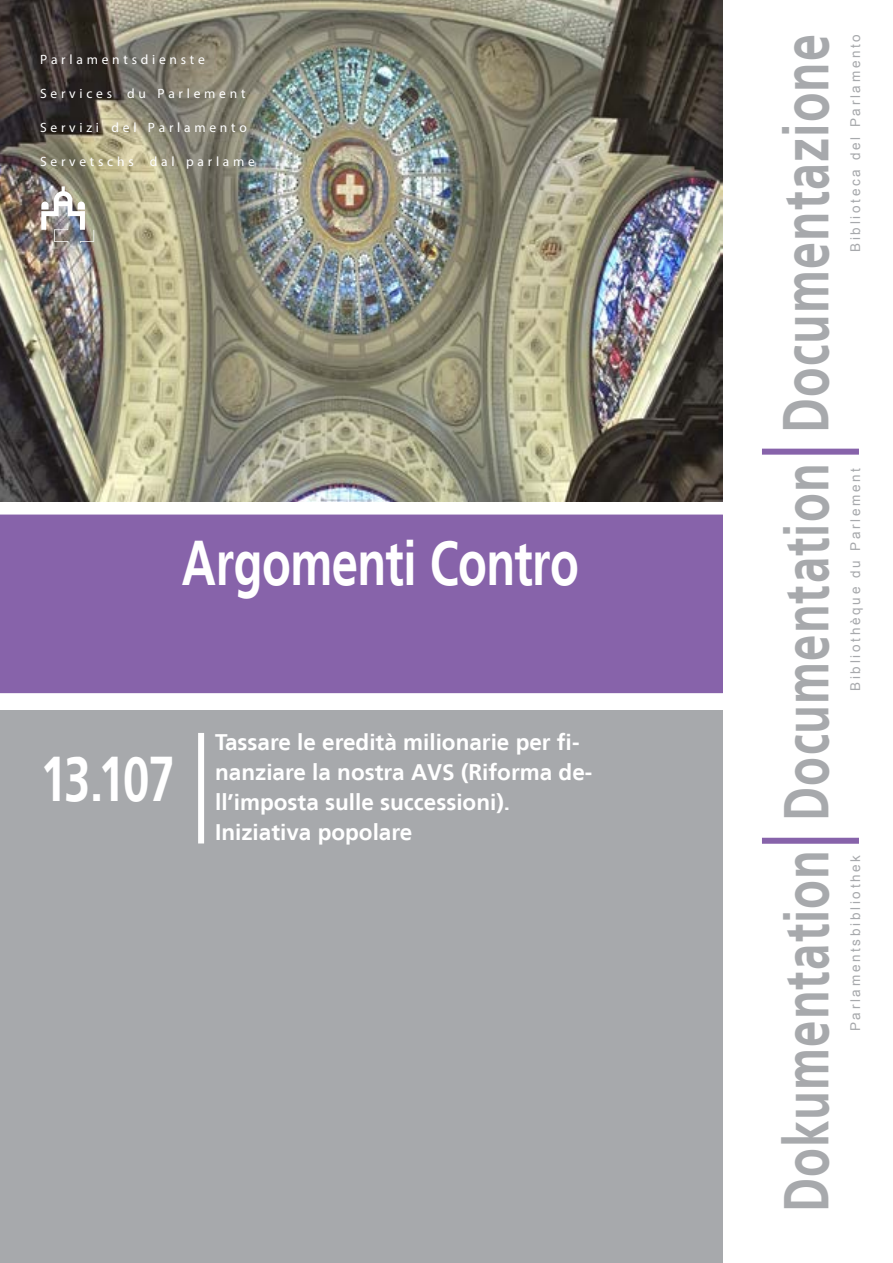
<style>
.page{position:relative;width:893px;height:1263px;background:#fff}
.page>*{position:absolute;margin:0;border:0;box-sizing:border-box;transform-origin:0 0}
.t1{font:700 63px "Frutiger LT";letter-spacing:.025em;color:#a7a9ac;scale:.75 1}
.t2{font:700 63px "Frutiger LT";letter-spacing:-.01em;color:#fff;scale:.75 1}
.t3{font:700 22.5px/30px "Frutiger LT";color:#fff}
.t4{font:300 13.5px "Helvetica Neue";letter-spacing:.28em;color:#fff}
.t5{font:13.5px "Arial";letter-spacing:.2em;color:#a7a9ac}
.s1{font-size:64.5px}
</style>
<div class="page">
<div style="left:762px;top:449px;width:97px;height:6px;background:#8763aa"></div>
<div style="left:762px;top:838px;width:97px;height:6px;background:#8763aa"></div>
<div style="left:0;top:514px;width:723px;height:179px;background:#8763aa"></div>
<div style="left:0;top:710px;width:723px;height:553px;background:#a7a9ac"></div>
<div style="left:198px;top:733px;width:6px;height:110px;background:#fff"></div>
<img style="left:0;top:0;width:723px;height:502px">
<img style="left:41px;top:186px;width:53px;height:57px">
<p class="t4" style="left:40px;top:51px;width:166px">Parlamentsdienste</p>
<p class="t4" style="left:40px;top:85px;width:207px">Services du Parlement</p>
<p class="t4" style="left:40px;top:119px;width:208px">Servizi del Parlamento</p>
<p class="t4" style="left:40px;top:153px;width:236px">Servetschs dal parlament</p>
<p class="t2" style="left:182px;top:526px;width:531px">Argomenti Contro</p>
<p class="t2" style="left:40px;top:742px;width:181px">13.107</p>
<p class="t3" style="left:215px;top:727px;width:379px">Tassare le eredità milionarie per fi&shy;nanziare la nostra AVS (Riforma de&shy;ll’imposta sulle successioni).</p>
<p class="t3" style="left:215px;top:817px;width:199px">Iniziativa popolare</p>
<p class="t1" style="left:770px;top:1212px;width:1572px;rotate:-90deg">Dokumentation Documentation <span class="s1">Documentazione</span></p>
<p class="t5" style="left:846px;top:252px;width:219px;rotate:-90deg">Biblioteca del Parlamento</p>
<p class="t5" style="left:846px;top:691px;width:225px;rotate:-90deg">Bibliothèque du Parlement</p>
<p class="t5" style="left:846px;top:1031px;width:178px;rotate:-90deg">Parlamentsbibliothek</p>
</div>
